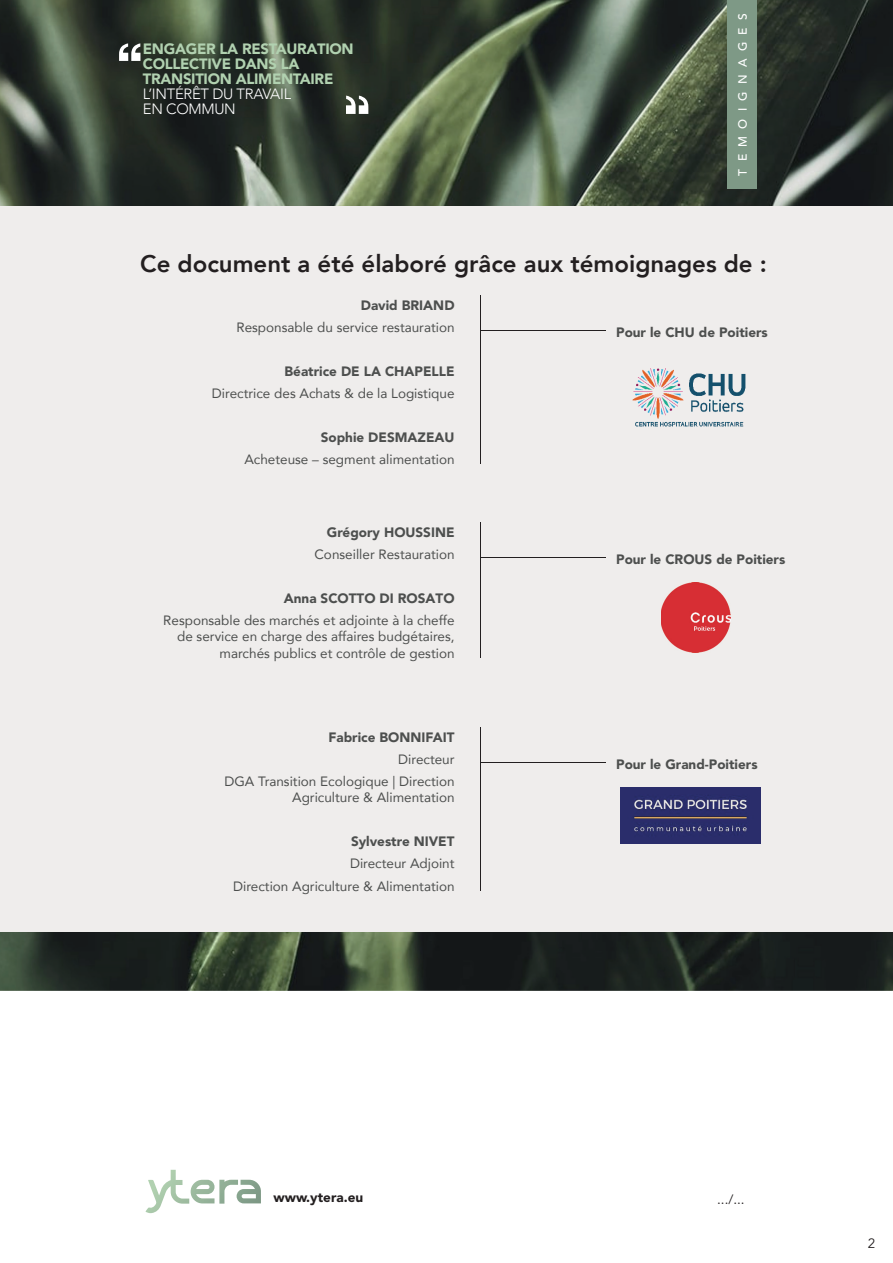
<style>
.page{position:relative;width:893px;height:1263px;background:#fff}
.page>*{position:absolute;margin:0;border:0;box-sizing:border-box;transform-origin:0 0}
.t1{font:800 24px "Avenir";color:#231f20}
.t2{font:900 14.85px/14.9px "Avenir";letter-spacing:-.02em;color:#b1d1b0}
.t3{font:300 14.85px/14.9px "Avenir";letter-spacing:-.02em;color:#fff}
.t4{font:13.5px/16.5px "Avenir";color:#4d4f4e;text-align:right}
.t5{font:900 13.5px "Avenir";color:#4d4f4e}
.t6{font:900 13.5px "Avenir";color:#231f20}
.t7{font:13.5px "Avenir";color:#231f20}
.t8{font:500 12px "Avenir";letter-spacing:.61em;color:#fff}
</style>
<div class="page">
<img style="left:0;top:0;width:893px;height:991px">
<div style="left:0;top:206px;width:893px;height:725px;background:#efedec"></div>
<svg style="left:119px;top:43px;width:21px;height:18px"></svg>
<svg style="left:346px;top:96px;width:22px;height:18px"></svg>
<div style="left:728px;top:0;width:29px;height:188px;background:#7e9986"></div>
<img style="left:145px;top:1170px;width:44px;height:43px">
<img style="left:191px;top:1180px;width:24px;height:23px">
<img style="left:219px;top:1180px;width:42px;height:23px">
<hr style="left:480px;top:295px;width:1px;height:169px;background:#231f20">
<hr style="left:480px;top:522px;width:1px;height:136px;background:#231f20">
<hr style="left:480px;top:727px;width:1px;height:164px;background:#231f20">
<hr style="left:480px;top:330px;width:125px;height:1px;background:#231f20">
<hr style="left:480px;top:557px;width:125px;height:1px;background:#231f20">
<hr style="left:480px;top:762px;width:125px;height:1px;background:#231f20">
<img style="left:632px;top:368px;width:114px;height:59px">
<img style="left:661px;top:583px;width:69px;height:69px">
<img style="left:621px;top:788px;width:139px;height:55px">
<p class="t2" style="left:143px;top:43px;width:212px">ENGAGER LA RESTAURATION<br>COLLECTIVE DANS LA<br>TRANSITION ALIMENTAIRE</p>
<p class="t3" style="left:143px;top:87px;width:150px">L’INTÉRÊT DU TRAVAIL<br>EN COMMUN</p>
<p class="t8" style="left:732px;top:176px;width:164px;rotate:-90deg">TEMOIGNAGES</p>
<h1 class="t1" style="left:140px;top:245px;width:628px">Ce document a été élaboré grâce aux témoignages de :</h1>
<p class="t5" style="left:361px;top:295px;width:95px">David BRIAND</p>
<p class="t4" style="left:236px;top:318px;width:220px">Responsable du service restauration</p>
<p class="t5" style="left:285px;top:361px;width:172px">Béatrice DE LA CHAPELLE</p>
<p class="t4" style="left:212px;top:385px;width:244px">Directrice des Achats &amp; de la Logistique</p>
<p class="t5" style="left:321px;top:427px;width:135px">Sophie DESMAZEAU</p>
<p class="t4" style="left:244px;top:451px;width:212px">Acheteuse – segment alimentation</p>
<p class="t5" style="left:616px;top:323px;width:153px">Pour le CHU de Poitiers</p>
<p class="t5" style="left:327px;top:522px;width:129px">Grégory HOUSSINE</p>
<p class="t4" style="left:314px;top:545px;width:142px">Conseiller Restauration</p>
<p class="t5" style="left:284px;top:588px;width:172px">Anna SCOTTO DI ROSATO</p>
<p class="t4" style="left:163px;top:611px;width:293px">Responsable des marchés et adjointe à la cheffe de service en charge des affaires budgétaires, marchés publics et contrôle de gestion</p>
<p class="t5" style="left:329px;top:727px;width:128px">Fabrice BONNIFAIT</p>
<p class="t4" style="left:224px;top:748px;width:232px;line-height:22px">Directeur<br>DGA Transition Ecologique | Direction</p>
<p class="t4" style="left:292px;top:789px;width:164px">Agriculture &amp; Alimentation</p>
<p class="t5" style="left:351px;top:832px;width:105px">Sylvestre NIVET</p>
<p class="t4" style="left:233px;top:852px;width:223px;line-height:22px">Directeur Adjoint<br>Direction Agriculture &amp; Alimentation</p>
<p class="t5" style="left:616px;top:550px;width:171px">Pour le CROUS de Poitiers</p>
<p class="t5" style="left:616px;top:755px;width:143px">Pour le Grand-Poitiers</p>
<p class="t6" style="left:274px;top:1187px;width:91px">www.ytera.eu</p>
<p class="t7" style="left:717px;top:1191px;width:29px">.../...</p>
<p class="t7" style="left:868px;top:1236px;width:9px">2</p>
</div>
